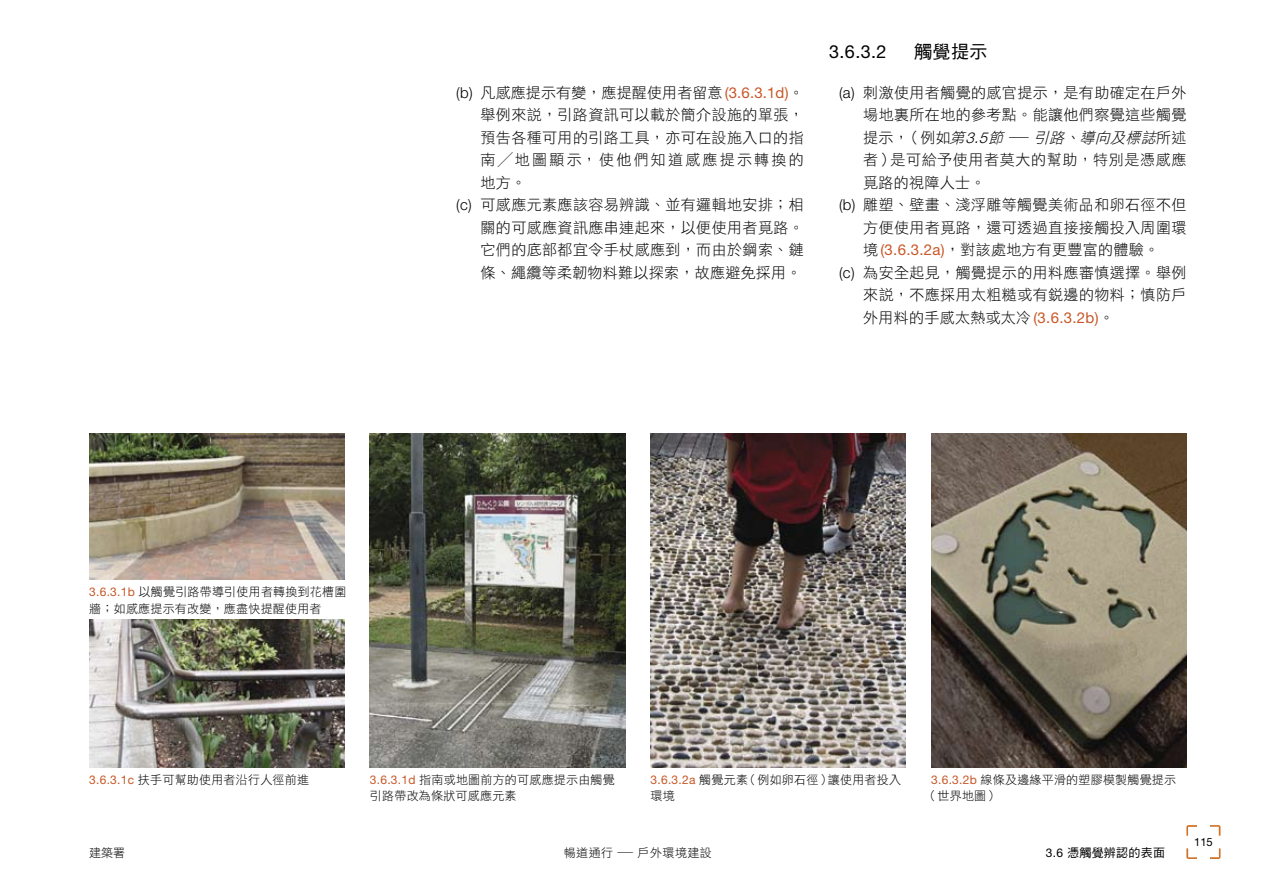
<style>
.page{position:relative;width:1263px;height:893px;background:#fff}
.page>*{position:absolute;margin:0;border:0;box-sizing:border-box;transform-origin:0 0}
.t1{font:18px "Helvetica Neue";color:#000}
.t2{font:18px "DF Hei HK W5";color:#000}
.t3{font:15px "DF Hei HK W3";letter-spacing:.03em;color:#000}
.t4{font:15px "DF Hei HK W3";letter-spacing:.01em;color:#000}
.t5{font:italic 15px "DF Hei HK W3";color:#000}
.t6{font:15px "DF Hei HK W3";letter-spacing:.15em;color:#000}
.t7{font:12px/16.5px "DF Hei HK W3";letter-spacing:.02em;color:#000}
.t8{font:12px "DF Hei HK W3";letter-spacing:.04em;color:#000}
.t9{font:12px "DF Hei HK W5";letter-spacing:.025em;color:#000}
.t10{font:11.25px "Helvetica Neue";color:#000}
.s1{font-family:"Helvetica Neue";font-weight:300}
.s2{font-family:"Helvetica Neue";color:#c95727}
.s3{font-style:normal}
.s4{font-family:"Helvetica Neue"}
</style>
<div class="page">
<svg style="left:1186px;top:825px;width:11px;height:11px"></svg>
<svg style="left:1186px;top:848px;width:11px;height:11px"></svg>
<svg style="left:1210px;top:825px;width:10px;height:11px"></svg>
<svg style="left:1210px;top:848px;width:10px;height:11px"></svg>
<img style="left:931px;top:434px;width:255px;height:333px">
<img style="left:651px;top:434px;width:255px;height:333px">
<img style="left:370px;top:434px;width:255px;height:333px">
<img style="left:89px;top:619px;width:255px;height:148px">
<img style="left:89px;top:434px;width:255px;height:146px">
<p class="t4" style="left:456px;top:84px;width:349px"><span class="s1">(b)</span> 凡感應提示有變，應提醒使用者留意<span class="s2">(3.6.3.1d)</span>。</p>
<p class="t3" style="left:480px;top:107px;width:325px">舉例來說，引路資訊可以載於簡介設施的單張，</p>
<p class="t3" style="left:480px;top:129px;width:325px">預告各種可用的引路工具，亦可在設施入口的指</p>
<p class="t6" style="left:480px;top:152px;width:325px">南╱地圖顯示，使他們知道感應提示轉換的</p>
<p class="t3" style="left:480px;top:174px;width:47px">地方。</p>
<p class="t3" style="left:456px;top:197px;width:349px"><span class="s1">(c)</span> 可感應元素應該容易辨識、並有邏輯地安排；相</p>
<p class="t3" style="left:480px;top:219px;width:325px">關的可感應資訊應串連起來，以便使用者覓路。</p>
<p class="t3" style="left:480px;top:242px;width:325px">它們的底部都宜令手杖感應到，而由於鋼索、鏈</p>
<p class="t3" style="left:480px;top:264px;width:322px">條、繩纜等柔韌物料難以探索，故應避免採用。</p>
<p class="t1" style="left:829px;top:41px;width:59px">3.6.3.2</p>
<p class="t2" style="left:914px;top:42px;width:75px">觸覺提示</p>
<p class="t3" style="left:839px;top:84px;width:349px"><span class="s1">(a)</span> 刺激使用者觸覺的感官提示，是有助確定在戶外</p>
<p class="t3" style="left:863px;top:107px;width:325px">場地裏所在地的參考點。能讓他們察覺這些觸覺</p>
<p class="t5" style="left:863px;top:129px;width:325px"><span class="s3">提示，（例如</span>第<span class="s1">3.5</span>節 — 引路、導向及標誌<span class="s3">所述</span></p>
<p class="t3" style="left:863px;top:152px;width:325px">者）是可給予使用者莫大的幫助，特別是憑感應</p>
<p class="t3" style="left:863px;top:174px;width:124px">覓路的視障人士。</p>
<p class="t3" style="left:839px;top:197px;width:349px"><span class="s1">(b)</span> 雕塑、壁畫、淺浮雕等觸覺美術品和卵石徑不但</p>
<p class="t3" style="left:863px;top:219px;width:325px">方便使用者覓路，還可透過直接接觸投入周圍環</p>
<p class="t3" style="left:863px;top:242px;width:297px">境<span class="s2">(3.6.3.2a)</span>，對該處地方有更豐富的體驗。</p>
<p class="t3" style="left:839px;top:264px;width:349px"><span class="s1">(c)</span> 為安全起見，觸覺提示的用料應審慎選擇。舉例</p>
<p class="t3" style="left:863px;top:287px;width:325px">來說，不應採用太粗糙或有銳邊的物料；慎防戶</p>
<p class="t3" style="left:863px;top:309px;width:252px">外用料的手感太熱或太冷<span class="s2">(3.6.3.2b)</span>。</p>
<p class="t7" style="left:89px;top:584px;width:259px"><span class="s2">3.6.3.1b</span> 以觸覺引路帶導引使用者轉換到花槽圍牆；如感應提示有改變，應盡快提醒使用者</p>
<p class="t7" style="left:89px;top:771px;width:221px"><span class="s2">3.6.3.1c</span> 扶手可幫助使用者沿行人徑前進</p>
<p class="t7" style="left:370px;top:771px;width:246px"><span class="s2">3.6.3.1d</span> 指南或地圖前方的可感應提示由觸覺引路帶改為條狀可感應元素</p>
<p class="t7" style="left:651px;top:771px;width:252px"><span class="s2">3.6.3.2a</span> 觸覺元素（例如卵石徑）讓使用者投入環境</p>
<p class="t7" style="left:925px;top:771px;width:252px;text-indent:6px"><span class="s2">3.6.3.2b</span> 線條及邊緣平滑的塑膠模製觸覺提示（世界地圖）</p>
<p class="t7" style="left:89px;top:844px;width:38px">建築署</p>
<p class="t8" style="left:564px;top:846px;width:150px">暢道通行 — 戶外環境建設</p>
<p class="t9" style="left:1046px;top:846px;width:121px"><span class="s4">3.6</span> 憑觸覺辨認的表面</p>
<p class="t10" style="left:1194px;top:835px;width:20px">115</p>
</div>
